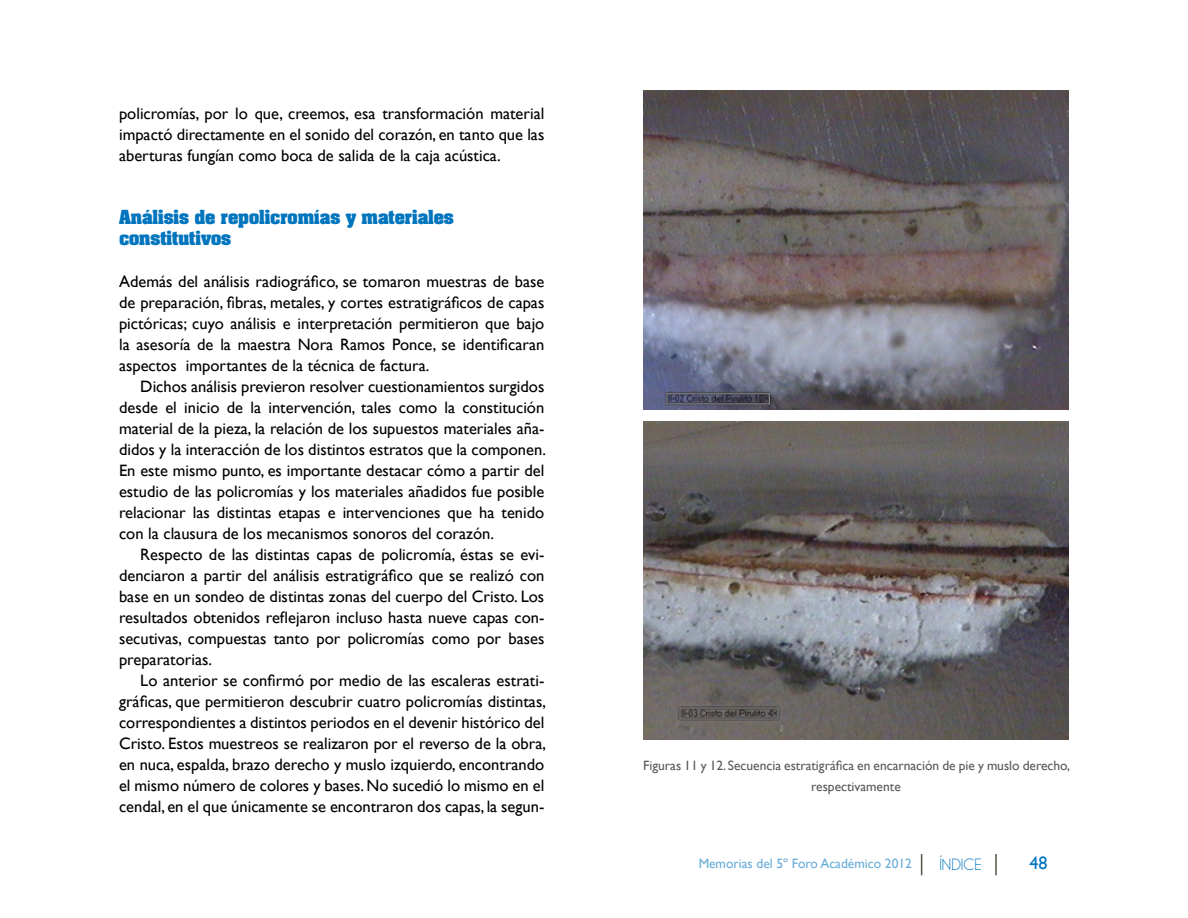
<style>
.page{position:relative;width:1188px;height:918px;background:#fff}
.page>*{position:absolute;margin:0;border:0;box-sizing:border-box;transform-origin:0 0}
.t1{font:18px "Gill Sans";color:#0075be}
.t2{font:16.5px/21px "Gill Sans";color:#000;text-align:justify}
.t3{font:700 16.5px/21px "Aachen";color:#0075be}
.t4{font:16.5px "Champagne&Limousines";color:#0075be}
.t5{font:13.5px/21px "Gill Sans";color:#58595b;text-align:center}
.t6{font:13.5px "Gill Sans";color:#0075be}
</style>
<div class="page">
<hr style="left:995px;top:854px;width:2px;height:21px;background:#575146">
<svg style="left:921px;top:854px;width:1px;height:21px"></svg>
<img style="left:643px;top:91px;width:426px;height:319px">
<img style="left:644px;top:421px;width:425px;height:319px">
<p class="t2" style="left:119px;top:103px;width:427px">policromías, por lo que, creemos, esa transformación material impactó directamente en el sonido del corazón, en tanto que las aberturas fungían como boca de salida de la caja acústica.</p>
<p class="t3" style="left:119px;top:206px;width:336px">Análisis de repolicromías y materiales constitutivos</p>
<p class="t2" style="left:119px;top:271px;width:427px">Además del análisis radiográfico, se tomaron muestras de base de preparación, fibras, metales, y cortes estratigráficos de capas pictóricas; cuyo análisis e interpretación permitieron que bajo la asesoría de la maestra Nora Ramos Ponce, se identificaran aspectos importantes de la técnica de factura.</p>
<p class="t2" style="left:119px;top:376px;width:428px;text-indent:21px">Dichos análisis previeron resolver cuestionamientos surgidos desde el inicio de la intervención, tales como la constitución material de la pieza, la relación de los supuestos materiales aña&shy;didos y la interacción de los distintos estratos que la componen.<br>En este mismo punto, es importante destacar cómo a partir del estudio de las policromías y los materiales añadidos fue posible relacionar las distintas etapas e intervenciones que ha tenido con la clausura de los mecanismos sonoros del corazón.</p>
<p class="t2" style="left:119px;top:544px;width:427px;text-indent:21px">Respecto de las distintas capas de policromía, éstas se evi&shy;denciaron a partir del análisis estratigráfico que se realizó con base en un sondeo de distintas zonas del cuerpo del Cristo. Los resultados obtenidos reflejaron incluso hasta nueve capas con&shy;secutivas, compuestas tanto por policromías como por bases preparatorias.</p>
<p class="t2" style="left:119px;top:670px;width:428px;text-indent:21px">Lo anterior se confirmó por medio de las escaleras estrati&shy;gráficas, que permitieron descubrir cuatro policromías distintas, correspondientes a distintos periodos en el devenir histórico del Cristo. Estos muestreos se realizaron por el reverso de la obra, en nuca, espalda, brazo derecho y muslo izquierdo, encontrando el mismo número de colores y bases. No sucedió lo mismo en el cendal, en el que únicamente se encontraron dos capas, la segun-</p>
<p class="t5" style="left:643px;top:755px;width:429px">Figuras 11 y 12. Secuencia estratigráfica en encarnación de pie y muslo derecho, respectivamente</p>
<p class="t6" style="left:699px;top:856px;width:215px">Memorias del 5º Foro Académico 2012</p>
<p class="t4" style="left:939px;top:855px;width:44px">ÍNDICE</p>
<p class="t1" style="left:1029px;top:853px;width:19px">48</p>
</div>
